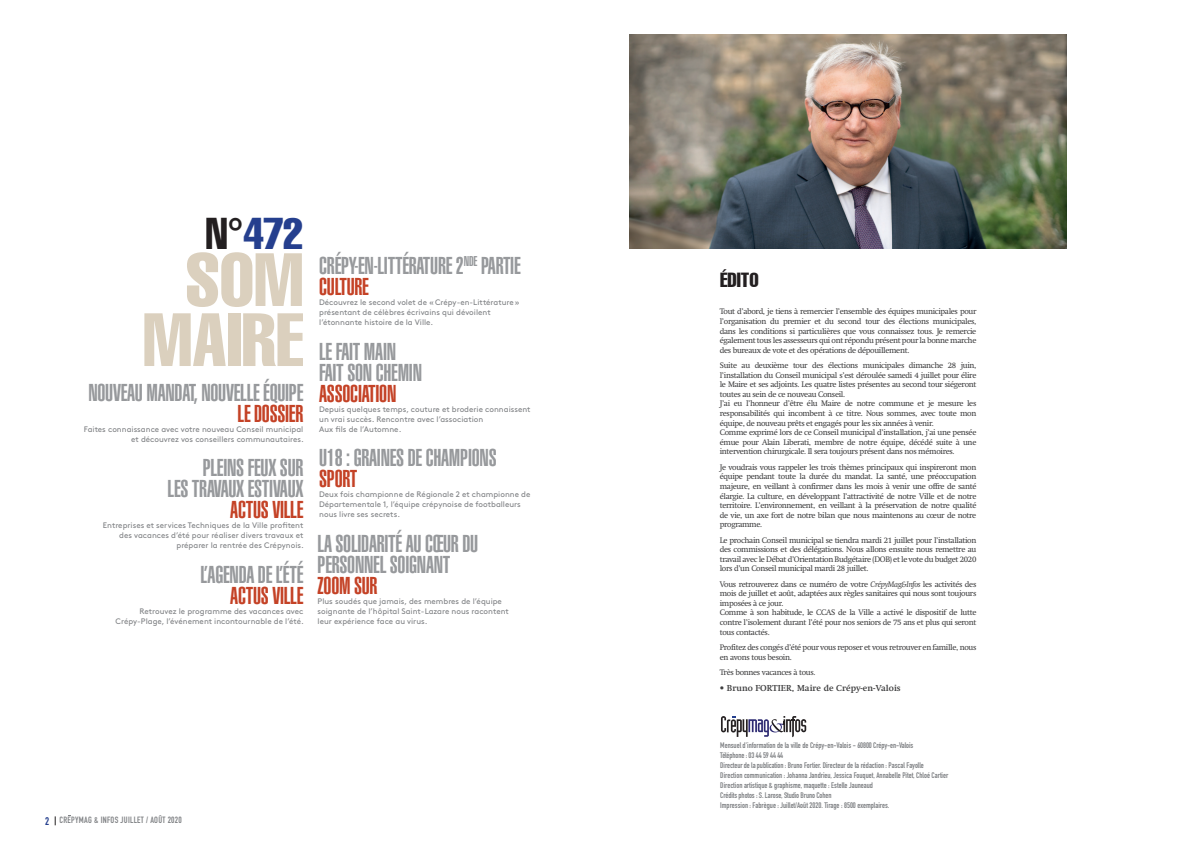
<style>
.page{position:relative;width:1191px;height:842px;background:#fff}
.page>*{position:absolute;margin:0;border:0;box-sizing:border-box;transform-origin:0 0}
.t1{font:extra-condensed 74px/60px "Helvetica";color:#dbd0be;text-align:center}
.t2{font:extra-condensed 43.4px "Helvetica";color:#253f8e}
.t3{font:900 extra-condensed 24px/21px "Helvetica";letter-spacing:-.01em;color:#97999c}
.t4{font:900 extra-condensed 24px "Helvetica";letter-spacing:-.01em;color:#c44226}
.t5{font:extra-condensed 20px "Helvetica";color:#231f20}
.t6{font:9px "DIN Engschrift Std";letter-spacing:.03em;color:#808285}
.t7{font:700 8.5px "Swift";letter-spacing:.01em;color:#3e3e3f}
.t8{font:8px/9.6px "Swift";letter-spacing:-.04em;color:#3e3e3f;text-align:justify}
.t9{font:8px/10px "Brown Std Regular Alt";color:#808285}
.t10{font:8px/10px "DIN Engschrift Std";color:#808285}
.s1{color:#231f20}
.s2{color:#c44226}
.s3{font-size:11px;color:#253f8e}
.s4{font-style:italic}
.s5{font-weight:800}
</style>
<div class="page">
<img style="left:629px;top:34px;width:437px;height:214px">
<svg style="left:721px;top:716px;width:85px;height:21px"></svg>
<h2 class="t2" style="left:206px;top:206px;width:99px"><span class="s1">N°</span>472</h2>
<h1 class="t1" style="left:143px;top:249px;width:162px">SOM<br>MAIRE</h1>
<h3 class="t3" style="left:88px;top:382px;width:216px">NOUVEAU MANDAT, NOUVELLE ÉQUIPE</h3>
<h3 class="t4" style="left:238px;top:400px;width:67px">LE DOSSIER</h3>
<p class="t9" style="left:84px;top:424px;width:221px;text-align:right">Faites connaissance avec votre nouveau Conseil municipal et découvrez vos conseillers communautaires.</p>
<h3 class="t3" style="left:168px;top:457px;width:137px;text-align:right">PLEINS FEUX SUR<br>LES TRAVAUX ESTIVAUX</h3>
<h3 class="t4" style="left:230px;top:496px;width:75px">ACTUS VILLE</h3>
<p class="t9" style="left:103px;top:520px;width:202px;text-align:right">Entreprises et services Techniques de la Ville profitent des vacances d’été pour réaliser divers travaux et préparer la rentrée des Crépynois.</p>
<h3 class="t3" style="left:200px;top:563px;width:104px">L’AGENDA DE L’ÉTÉ</h3>
<h3 class="t4" style="left:230px;top:581px;width:75px">ACTUS VILLE</h3>
<p class="t9" style="left:116px;top:606px;width:190px;text-align:right">Retrouvez le programme des vacances avec<br>Crépy-Plage, l’événement incontournable de l’été.</p>
<h3 class="t3" style="left:319px;top:255px;width:203px">CRÉPY-EN-LITTÉRATURE 2<sup>NDE</sup> PARTIE<br><span class="s2">CULTURE</span></h3>
<p class="t9" style="left:319px;top:298px;width:202px">Découvrez le second volet de «Crépy-en-Littérature» présentant de célèbres écrivains qui dévoilent l’étonnante histoire de la Ville.</p>
<h3 class="t3" style="left:319px;top:341px;width:104px">LE FAIT MAIN<br>FAIT SON CHEMIN</h3>
<h3 class="t4" style="left:319px;top:380px;width:79px">ASSOCIATION</h3>
<p class="t9" style="left:319px;top:404px;width:213px">Depuis quelques temps, couture et broderie connaissent un vrai succès. Rencontre avec l’association<br>Aux fils de l’Automne.</p>
<h3 class="t3" style="left:319px;top:447px;width:179px">U18 : GRAINES DE CHAMPIONS</h3>
<h3 class="t4" style="left:319px;top:465px;width:40px">SPORT</h3>
<p class="t9" style="left:319px;top:489px;width:213px">Deux fois championne de Régionale 2 et championne de<br>Départementale 1, l’équipe crépynoise de footballeurs nous livre ses secrets.</p>
<h3 class="t3" style="left:317px;top:532px;width:162px">LA SOLIDARITÉ AU CŒUR DU<br>PERSONNEL SOIGNANT</h3>
<h3 class="t4" style="left:317px;top:571px;width:62px">ZOOM SUR</h3>
<p class="t9" style="left:317px;top:596px;width:193px">Plus soudés que jamais, des membres de l’équipe soignante de l’hôpital Saint-Lazare nous racontent leur expérience face au virus.</p>
<p class="t6" style="left:45px;top:815px;width:138px"><span class="s3">2</span> CREPYMAG &amp; INFOS JUILLET / AOÛT 2020</p>
<h3 class="t5" style="left:720px;top:267px;width:40px">ÉDITO</h3>
<p class="t8" style="left:720px;top:307px;width:258px">Tout d’abord, je tiens à remercier l’ensemble des équipes municipales pour l’organisation du premier et du second tour des élections municipales, dans les conditions si particulières que vous connaissez tous. Je remercie également tous les assesseurs qui ont répondu présent pour la bonne marche des bureaux de vote et des opérations de dépouillement.</p>
<p class="t8" style="left:720px;top:360px;width:258px;text-align:left">Suite au deuxième tour des élections municipales dimanche 28 juin, l’installation du Conseil municipal s’est déroulée samedi 4 juillet pour élire le Maire et ses adjoints. Les quatre listes présentes au second tour siégeront toutes au sein de ce nouveau Conseil.<br>J’ai eu l’honneur d’être élu Maire de notre commune et je mesure les responsabilités qui incombent à ce titre. Nous sommes, avec toute mon équipe, de nouveau prêts et engagés pour les six années à venir.<br>Comme exprimé lors de ce Conseil municipal d’installation, j’ai une pensée émue pour Alain Liberati, membre de notre équipe, décédé suite à une intervention chirurgicale. Il sera toujours présent dans nos mémoires.</p>
<p class="t8" style="left:720px;top:462px;width:258px">Je voudrais vous rappeler les trois thèmes principaux qui inspireront mon équipe pendant toute la durée du mandat. La santé, une préoccupation majeure, en veillant à confirmer dans les mois à venir une offre de santé élargie. La culture, en développant l’attractivité de notre Ville et de notre territoire. L’environnement, en veillant à la préservation de notre qualité de vie, un axe fort de notre bilan que nous maintenons au cœur de notre programme.</p>
<p class="t8" style="left:720px;top:535px;width:258px">Le prochain Conseil municipal se tiendra mardi 21 juillet pour l’installation des commissions et des délégations. Nous allons ensuite nous remettre au travail avec le Débat d’Orientation Budgétaire (DOB) et le vote du budget 2020 lors d’un Conseil municipal mardi 28 juillet.</p>
<p class="t8" style="left:720px;top:579px;width:258px;text-align:left">Vous retrouverez dans ce numéro de votre <span class="s4">CrépyMag&amp;Infos</span> les activités des mois de juillet et août, adaptées aux règles sanitaires qui nous sont toujours imposées à ce jour.<br>Comme à son habitude, le CCAS de la Ville a activé le dispositif de lutte contre l’isolement durant l’été pour nos seniors de 75 ans et plus qui seront tous contactés.</p>
<p class="t8" style="left:720px;top:642px;width:258px">Profitez des congés d’été pour vous reposer et vous retrouver en famille, nous en avons tous besoin.</p>
<p class="t8" style="left:720px;top:667px;width:97px">Très bonnes vacances à tous.</p>
<p class="t7" style="left:720px;top:683px;width:182px"><span class="s5">•</span> Bruno FORTIER, Maire de Crépy-en-Valois</p>
<p class="t10" style="left:720px;top:740px;width:229px">Mensuel d'information de la ville de Crépy-en-Valois - 60800 Crépy-en-Valois<br>Téléphone : 03 44 59 44 44<br>Directeur de la publication : Bruno Fortier. Directeur de la rédaction : Pascal Fayolle<br>Direction communication : Johanna Jandrieu, Jessica Fouquet, Annabelle Pitet, Chloé Cartier Direction artistique &amp; graphisme, maquette : Estelle Jauneaud<br>Crédits photos : S. Larose, Studio Bruno Cohen<br>Impression : Fabrègue : Juillet/Août 2020. Tirage : 8500 exemplaires.</p>
</div>
